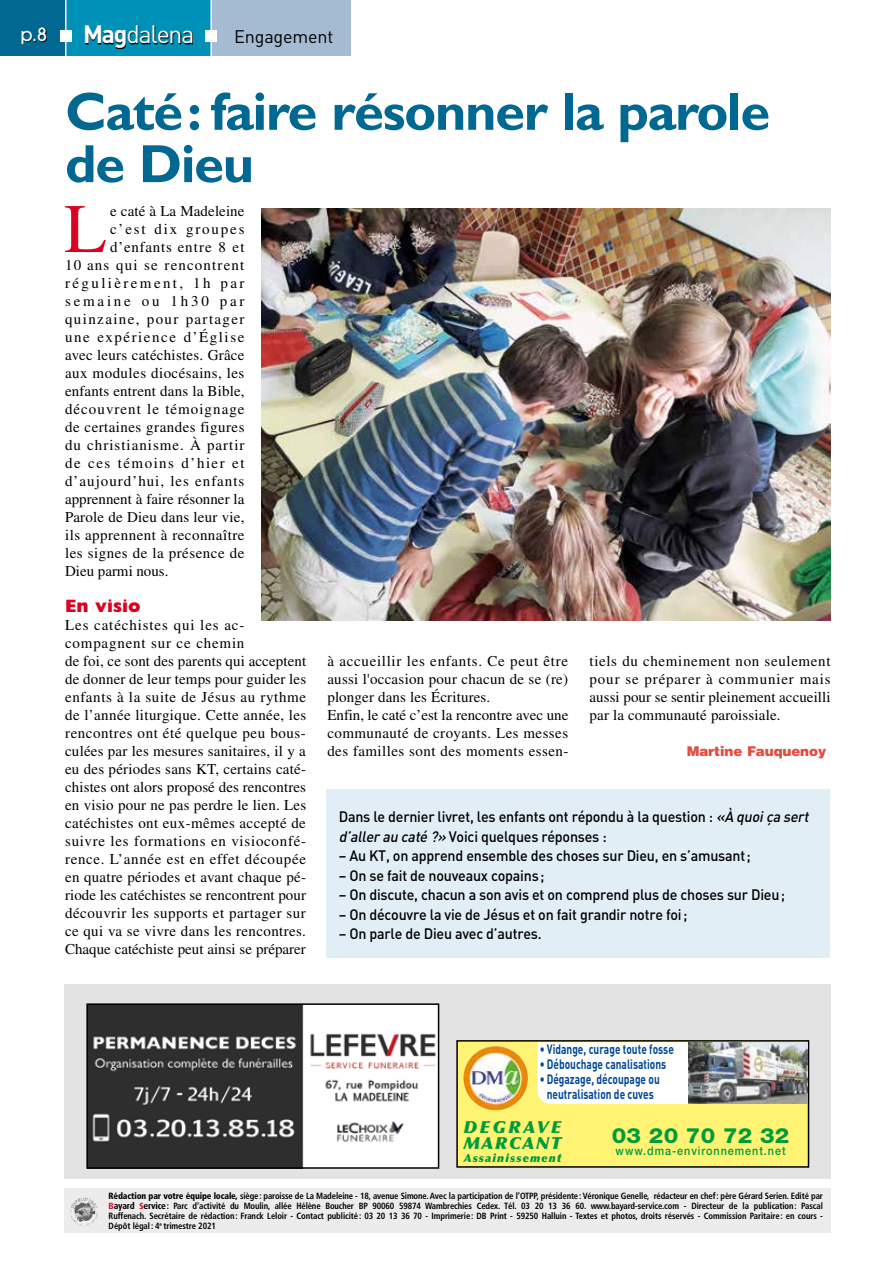
<style>
.page{position:relative;width:893px;height:1263px;background:#fff}
.page>*{position:absolute;margin:0;border:0;box-sizing:border-box;transform-origin:0 0}
.t1{font:69.45px "Times";color:#dc011f}
.t2{font:700 54px/52.3px "Gill Sans";letter-spacing:-.025em;color:#006891}
.t3{font:24.75px "DIN";letter-spacing:-.05em;color:#fff}
.t4{font:800 21px "Helvetica Neue";letter-spacing:.01em;color:#009b3b;scale:1.1 1}
.t5{font:18px "DIN";letter-spacing:-.01em;color:#000}
.t6{font:800 18px "Gill Sans";color:#dc011f}
.t7{font:500 18px "Avant Garde";color:#fff}
.t8{font:italic 900 16.65px/15.3px "Optima";letter-spacing:.095em;color:#009b3b}
.t9{font:15px/18px "Times";letter-spacing:.025em;color:#000}
.t10{font:500 15px/19.5px "DIN";letter-spacing:-.015em;color:#000;scale:.95 1}
.t11{font:15px "Times";letter-spacing:.065em;color:#000}
.t12{font:15px "Times";letter-spacing:.1em;color:#000}
.t13{font:15px "Times";color:#000}
.t14{font:15px "Times";letter-spacing:.09em;color:#000}
.t15{font:15px "Times";letter-spacing:.07em;color:#000}
.t16{font:15px "Times";letter-spacing:.075em;color:#000}
.t17{font:15px "Times";letter-spacing:.16em;color:#000}
.t18{font:15px "Times";letter-spacing:.005em;color:#000}
.t19{font:15px "Times";letter-spacing:.05em;color:#000}
.t20{font:15px "Times";letter-spacing:.185em;color:#000}
.t21{font:15px "Times";letter-spacing:.12em;color:#000}
.t22{font:700 13.5px/15px "DIN";color:#004899;text-align:center;scale:.75 1}
.t23{font:900 13.5px "Helvetica";letter-spacing:-.01em;color:#e34e41}
.t24{font:500 12px "Helvetica Neue";letter-spacing:.09em;color:#009b3b;scale:.9 1}
.t25{font:italic 900 11.1px "Optima";letter-spacing:.085em;color:#009b3b}
.t26{font:700 condensed 9px/10.1px "Frutiger";letter-spacing:-.01em;color:#000;text-align:justify;scale:.96 1}
.s1{font-weight:700}
.s2{font-style:italic}
.s3{font-weight:900}
.s4{font-family:"Dax";font-stretch:normal;color:#dc011f}
.s5{font-family:"Dax";font-stretch:normal}
</style>
<div class="page">
<div style="left:209px;top:0;width:142px;height:56px;background:#a5bbd1"></div>
<div style="left:66px;top:0;width:145px;height:56px;background:#0091b9"></div>
<div style="left:0;top:0;width:66px;height:56px;background:#006891"></div>
<svg style="left:22px;top:28px;width:25px;height:17px"></svg>
<div style="left:60px;top:31px;width:11px;height:11px;background:#fff"></div>
<hr style="left:65px;top:0;width:2px;height:58px;background:#fff">
<svg style="left:86px;top:26px;width:107px;height:23px"></svg>
<div style="left:206px;top:31px;width:11px;height:11px;background:#fff"></div>
<hr style="left:210px;top:0;width:2px;height:62px;background:#fff">
<div style="left:64px;top:1188px;width:766px;height:45px;background:#ececec"></div>
<img style="left:70px;top:1198px;width:28px;height:28px">
<div style="left:64px;top:984px;width:766px;height:195px;background:#e3e3e3"></div>
<div style="left:457px;top:1041px;width:351px;height:126px;background:#fff373"></div>
<div style="left:456px;top:1040px;width:353px;height:128px;border:2px solid #000"></div>
<img style="left:463px;top:1046px;width:65px;height:65px">
<div style="left:537px;top:1042px;width:151px;height:62px;background:#fff"></div>
<img style="left:688px;top:1042px;width:120px;height:62px">
<img style="left:89px;top:1006px;width:347px;height:160px">
<div style="left:86px;top:1003px;width:353px;height:166px;border:2px solid #000"></div>
<img style="left:261px;top:208px;width:569px;height:413px">
<div style="left:326px;top:789px;width:503px;height:168px;background:#e2eef5"></div>
<p class="t7" style="left:20px;top:24px;width:28px">p.8</p>
<h3 class="t3" style="left:83px;top:19px;width:113px"><span class="s1">Mag</span>dalena</h3>
<p class="t5" style="left:234px;top:25px;width:101px">Engagement</p>
<h2 class="t2" style="left:65px;top:85px;width:707px">Caté: faire résonner la parole de Dieu</h2>
<h1 class="t1" style="left:64px;top:190px;width:44px">L</h1>
<p class="t18" style="left:110px;top:203px;width:136px">e caté à La Madeleine</p>
<p class="t21" style="left:110px;top:221px;width:136px">c’est dix groupes</p>
<p class="t19" style="left:110px;top:239px;width:136px">d’enfants entre 8 et</p>
<p class="t16" style="left:65px;top:257px;width:181px">10 ans qui se rencontrent</p>
<p class="t17" style="left:65px;top:275px;width:181px">régulièrement, 1h par</p>
<p class="t20" style="left:65px;top:293px;width:181px">semaine ou 1h30 par</p>
<p class="t14" style="left:65px;top:311px;width:181px">quinzaine, pour partager</p>
<p class="t12" style="left:65px;top:329px;width:181px">une expérience d’Église</p>
<p class="t9" style="left:65px;top:346px;width:181px">avec leurs catéchistes. Grâce</p>
<p class="t9" style="left:65px;top:364px;width:181px">aux modules diocésains, les</p>
<p class="t9" style="left:65px;top:382px;width:181px">enfants entrent dans la Bible,</p>
<p class="t15" style="left:65px;top:401px;width:181px">découvrent le témoignage</p>
<p class="t9" style="left:65px;top:418px;width:181px">de certaines grandes figures</p>
<p class="t11" style="left:65px;top:437px;width:181px">du christianisme. À partir</p>
<p class="t12" style="left:65px;top:455px;width:181px">de ces témoins d’hier et</p>
<p class="t11" style="left:65px;top:473px;width:181px">d’aujourd’hui, les enfants</p>
<p class="t13" style="left:65px;top:491px;width:181px">apprennent à faire résonner la</p>
<p class="t9" style="left:65px;top:508px;width:181px">Parole de Dieu dans leur vie,</p>
<p class="t9" style="left:65px;top:526px;width:181px">ils apprennent à reconnaître</p>
<p class="t9" style="left:65px;top:544px;width:181px">les signes de la présence de</p>
<p class="t13" style="left:65px;top:563px;width:105px">Dieu parmi nous.</p>
<p class="t6" style="left:65px;top:595px;width:77px">En visio</p>
<p class="t9" style="left:65px;top:616px;width:243px">Les catéchistes qui les ac&shy;compagnent sur ce chemin<br>de foi, ce sont des parents qui acceptent de donner de leur temps pour guider les enfants à la suite de Jésus au rythme de l’année liturgique. Cette année, les rencontres ont été quelque peu bous&shy;culées par les mesures sanitaires, il y a eu des périodes sans KT, certains caté&shy;chistes ont alors proposé des rencontres en visio pour ne pas perdre le lien. Les catéchistes ont eux-mêmes accepté de suivre les formations en visioconfé&shy;rence. L’année est en effet découpée en quatre périodes et avant chaque pé&shy;riode les catéchistes se rencontrent pour découvrir les supports et partager sur ce qui va se vivre dans les rencontres.<br>Chaque catéchiste peut ainsi se préparer</p>
<p class="t9" style="left:327px;top:652px;width:243px">à accueillir les enfants. Ce peut être aussi l'occasion pour chacun de se (re) plonger dans les Écritures.<br>Enfin, le caté c’est la rencontre avec une communauté de croyants. Les messes des familles sont des moments essen-</p>
<p class="t9" style="left:590px;top:652px;width:243px;text-align:justify">tiels du cheminement non seulement pour se préparer à communier mais aussi pour se sentir pleinement accueilli par la communauté paroissiale.</p>
<p class="t23" style="left:687px;top:742px;width:141px">Martine Fauquenoy</p>
<p class="t10" style="left:339px;top:807px;width:499px">Dans le dernier livret, les enfants ont répondu à la question : <span class="s2">«À quoiça sert d’allerau caté?»</span> Voici quelques réponses :</p>
<p class="t10" style="left:339px;top:846px;width:435px">– Au KT, on apprend ensemble des choses sur Dieu, en s’amusant;</p>
<p class="t10" style="left:339px;top:865px;width:218px">– On se fait de nouveaux copains;</p>
<p class="t10" style="left:339px;top:885px;width:471px">– On discute, chacun a son avis et on comprend plus de choses sur Dieu;</p>
<p class="t10" style="left:339px;top:904px;width:368px">– On découvre la vie de Jésus et on fait grandir notre foi;</p>
<p class="t10" style="left:339px;top:924px;width:215px">– On parle de Dieu avec d’autres.</p>
<p class="t22" style="left:540px;top:1041px;width:180px">• Vidange, curage toute fosse</p>
<p class="t22" style="left:540px;top:1056px;width:170px">• Débouchage canalisations</p>
<p class="t22" style="left:540px;top:1071px;width:161px">• Dégazage, découpage ou neutralisation de cuves</p>
<h3 class="t4" style="left:612px;top:1123px;width:163px">03 20 70 72 32</h3>
<p class="t24" style="left:616px;top:1144px;width:190px">www.dma-environnement.net</p>
<p class="t8" style="left:464px;top:1120px;width:99px">DEGRAVE<br>MARCANT</p>
<p class="t25" style="left:464px;top:1151px;width:99px">Assainissement</p>
<p class="t26" style="left:109px;top:1191px;width:745px"><span class="s3">Rédaction par votre équipe locale,</span> siège: paroisse de La Madeleine - 18, avenue Simone. Avec la participation de l’OTPP, présidente: Véronique Genelle, rédacteur en chef: père Gérard Serien. Edité par <span class="s4">B</span><span class="s5">ayard</span> <span class="s4">S</span><span class="s5">ervice</span>: Parc d’activité du Moulin, allée Hélène Boucher BP 90060 59874 Wambrechies Cedex. Tél. 03 20 13 36 60. www.bayard-service.com - Directeur de la publication: Pascal Ruffenach. Secrétaire de rédaction: Franck Leloir - Contact publicité: 03 20 13 36 70 - Imprimerie: DB Print - 59250 Halluin - Textes et photos, droits réservés - Commission Paritaire: en cours - Dépôt légal: 4<sup>e</sup> trimestre 2021</p>
</div>
